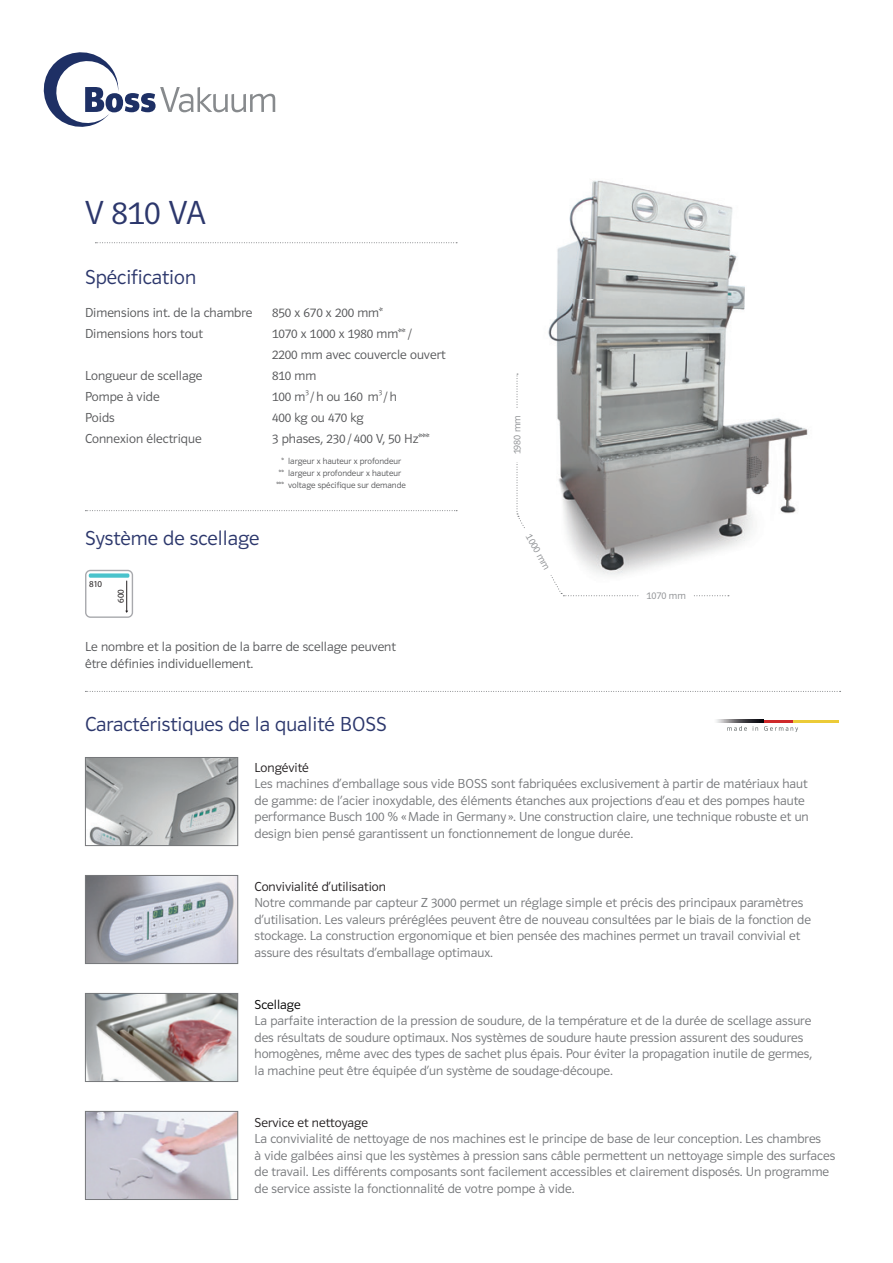
<style>
.page{position:relative;width:893px;height:1263px;background:#fff}
.page>*{position:absolute;margin:0;border:0;box-sizing:border-box;transform-origin:0 0}
.t1{font:34.5px "Polo 11 Leicht";color:#2c376c}
.t2{font:21px "Polo 11 Leicht";color:#2c376c}
.t3{font:13.5px/16.5px "Polo 11 Leicht";color:#76787b}
.t4{font:13.5px/21px "Polo 11 Leicht";color:#57585a}
.t5{font:13.5px "Polo 11 Leicht";color:#231f20}
.t6{font:13.5px "Polo 11 Leicht";color:#000}
.t7{font:10.5px "Polo 11 Leicht";color:#8f9194}
.t8{font:9px/12px "Polo 11 Leicht";color:#57585a}
.t9{font:9px "Myriad Pro";letter-spacing:-.035em;color:#231f20}
.s1{color:#fff}
</style>
<div class="page">
<svg style="left:727px;top:726px;width:20px;height:5px"></svg>
<hr style="left:778px;top:720px;width:60px;height:2px;background:#eccb38">
<img style="left:716px;top:720px;width:37px;height:2px">
<svg style="left:753px;top:720px;width:45px;height:12px"></svg>
<img style="left:87px;top:877px;width:149px;height:85px">
<div style="left:85px;top:875px;width:153px;height:89px;border:1px solid #76787b"></div>
<img style="left:87px;top:759px;width:149px;height:85px">
<div style="left:85px;top:757px;width:153px;height:89px;border:1px solid #76787b"></div>
<img style="left:87px;top:995px;width:149px;height:85px">
<div style="left:85px;top:993px;width:153px;height:89px;border:1px solid #76787b"></div>
<img style="left:87px;top:1113px;width:149px;height:85px">
<div style="left:85px;top:1111px;width:153px;height:89px;border:1px solid #76787b"></div>
<svg style="left:44px;top:52px;width:231px;height:75px"></svg>
<svg style="left:85px;top:691px;width:756px;height:1px"></svg>
<svg style="left:95px;top:242px;width:362px;height:1px"></svg>
<svg style="left:85px;top:510px;width:372px;height:1px"></svg>
<img style="left:516px;top:180px;width:292px;height:417px">
<svg style="left:516px;top:374px;width:213px;height:222px"></svg>
<div style="left:639px;top:591px;width:54px;height:16px;background:#fff"></div>
<div style="left:512px;top:408px;width:16px;height:54px;background:#fff"></div>
<svg style="left:85px;top:570px;width:48px;height:48px"></svg>
<h1 class="t1" style="left:85px;top:194px;width:122px">V 810 VA</h1>
<h2 class="t2" style="left:85px;top:266px;width:113px">Spécification</h2>
<p class="t4" style="left:85px;top:302px;width:169px">Dimensions int. de la chambre</p>
<p class="t4" style="left:272px;top:302px;width:112px">850 x 670 x 200 mm*</p>
<p class="t4" style="left:85px;top:323px;width:119px">Dimensions hors tout</p>
<p class="t4" style="left:272px;top:323px;width:175px">1070 x 1000 x 1980 mm** /<br>2200 mm avec couvercle ouvert</p>
<p class="t4" style="left:85px;top:365px;width:119px">Longueur de scellage</p>
<p class="t4" style="left:272px;top:365px;width:46px">810 mm</p>
<p class="t4" style="left:85px;top:386px;width:76px">Pompe à vide</p>
<p class="t4" style="left:272px;top:386px;width:126px">100 m<sup>3</sup> / h ou 160 m<sup>3</sup> / h</p>
<p class="t4" style="left:85px;top:407px;width:31px">Poids</p>
<p class="t4" style="left:272px;top:407px;width:93px">400 kg ou 470 kg</p>
<p class="t4" style="left:85px;top:428px;width:118px">Connexion électrique</p>
<p class="t4" style="left:272px;top:428px;width:159px">3 phases, 230 / 400 V, 50 Hz***</p>
<p class="t8" style="left:276px;top:455px;width:131px"><span class="s1">**</span>* largeur x hauteur x profondeur <span class="s1">*</span>** largeur x profondeur x hauteur *** voltage spécifique sur demande</p>
<p class="t7" style="left:511px;top:454px;width:41px;rotate:-90deg">1980 mm</p>
<h2 class="t2" style="left:85px;top:527px;width:176px">Système de scellage</h2>
<p class="t7" style="left:534px;top:532px;width:41px;rotate:61deg">1000 mm</p>
<p class="t9" style="left:89px;top:578px;width:14px">810</p>
<p class="t9" style="left:115px;top:603px;width:15px;rotate:-90deg">600</p>
<p class="t4" style="left:85px;top:638px;width:312px;line-height:16.5px">Le nombre et la position de la barre de scellage peuvent être définies individuellement.</p>
<h2 class="t2" style="left:85px;top:712px;width:303px">Caractéristiques de la qualité BOSS</h2>
<p class="t7" style="left:647px;top:590px;width:41px">1070 mm</p>
<p class="t5" style="left:254px;top:760px;width:56px">Longévité</p>
<p class="t3" style="left:254px;top:776px;width:556px">Les machines d‘emballage sous vide BOSS sont fabriquées exclusivement à partir de matériaux haut de gamme: de l‘acier inoxydable, des éléments étanches aux projections d‘eau et des pompes haute performance Busch 100 % « Made in Germany ». Une construction claire, une technique robuste et un design bien pensé garantissent un fonctionnement de longue durée.</p>
<p class="t5" style="left:254px;top:879px;width:133px">Convivialité d‘utilisation</p>
<p class="t3" style="left:254px;top:895px;width:558px">Notre commande par capteur Z 3000 permet un réglage simple et précis des principaux paramètres d‘utilisation. Les valeurs préréglées peuvent être de nouveau consultées par le biais de la fonction de stockage. La construction ergonomique et bien pensée des machines permet un travail convivial et assure des résultats d‘emballage optimaux.</p>
<p class="t6" style="left:254px;top:997px;width:48px">Scellage</p>
<p class="t3" style="left:254px;top:1012px;width:559px">La parfaite interaction de la pression de soudure, de la température et de la durée de scellage assure des résultats de soudure optimaux. Nos systèmes de soudure haute pression assurent des soudures homogènes, même avec des types de sachet plus épais. Pour éviter la propagation inutile de germes, la machine peut être équipée d‘un système de soudage-découpe.</p>
<p class="t5" style="left:254px;top:1115px;width:115px">Service et nettoyage</p>
<p class="t3" style="left:254px;top:1131px;width:582px">La convivialité de nettoyage de nos machines est le principe de base de leur conception. Les chambres<br>à vide galbées ainsi que les systèmes à pression sans câble permettent un nettoyage simple des surfaces de travail. Les différents composants sont facilement accessibles et clairement disposés. Un programme de service assiste la fonctionnalité de votre pompe à vide.</p>
</div>
